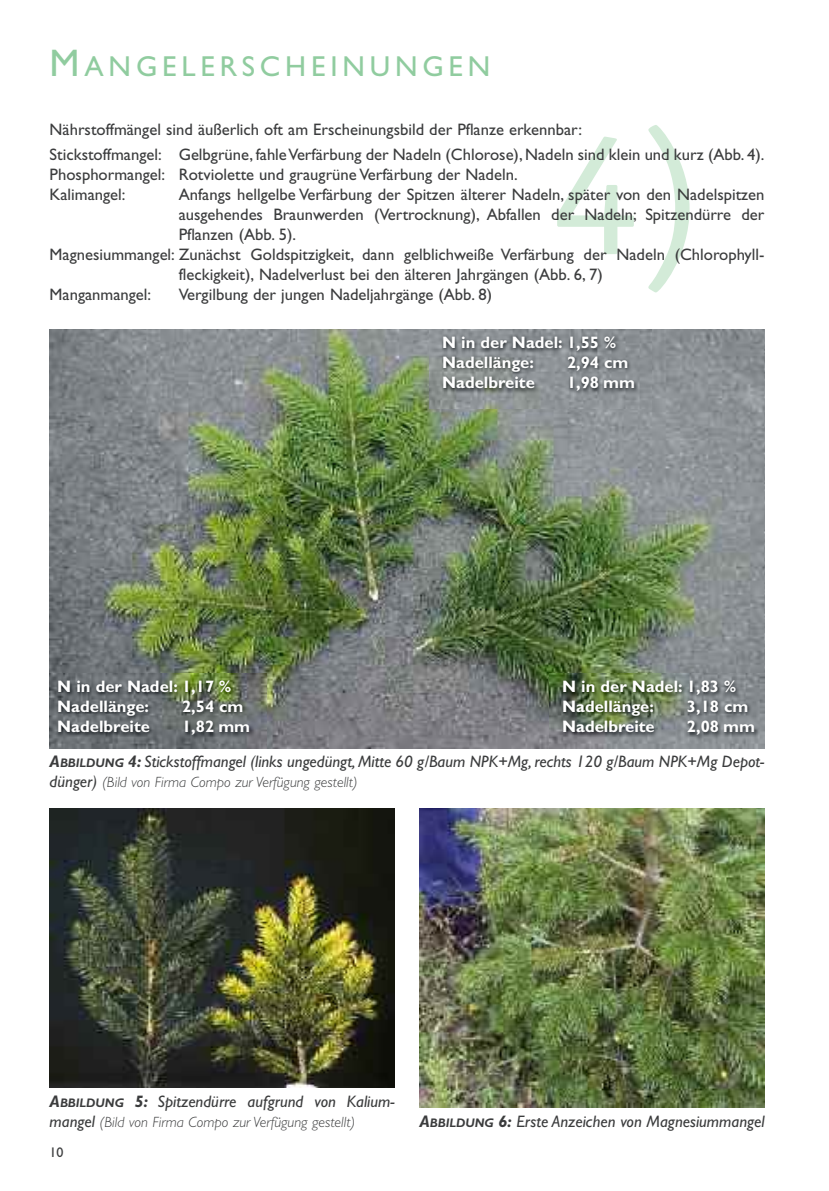
<style>
.page{position:relative;width:829px;height:1191px;background:#fff}
.page>*{position:absolute;margin:0;border:0;box-sizing:border-box;transform-origin:0 0}
.t1{font:28.88px "Gill Sans";letter-spacing:.165em;color:#90cc9f}
.t2{font:16.62px/24.8px "Gill Sans";color:#3b3c3d}
.t3{font:italic 16.62px "Gill Sans";color:#3b3c3d}
.t4{font:700 16.62px/19.9px "Gill Sans";color:#fff}
.t5{font:italic 300 14.88px "Gill Sans";color:#3b3c3d}
.t6{font:14px "Gill Sans";color:#3b3c3d}
.s1{font-size:38.5px}
.s2{font-weight:700}
.s3{font-weight:700;font-size:12.42px}
.s4{font-weight:400;font-size:16.62px}
</style>
<div class="page">
<svg style="left:557px;top:125px;width:132px;height:167px"></svg>
<img style="left:50px;top:329px;width:714px;height:419px">
<img style="left:50px;top:808px;width:344px;height:279px">
<img style="left:419px;top:808px;width:345px;height:299px">
<img style="left:429px;top:329px;width:222px;height:79px">
<img style="left:549px;top:673px;width:216px;height:76px">
<img style="left:49px;top:673px;width:218px;height:76px">
<h1 class="t1" style="left:50px;top:55px;width:442px"><span class="s1">M</span>ANGELERSCHEINUNGEN</h1>
<p class="t2" style="left:50px;top:119px;width:716px">Nährstoffmängel sind äußerlich oft am Erscheinungsbild der Pflanze erkennbar:<br>Stickstoffmangel: Gelbgrüne, fahleVerfärbung der Nadeln (Chlorose),Nadeln sind klein und kurz (Abb. 4).</p>
<p class="t2" style="left:50px;top:166px;width:469px;line-height:19.9px">Phosphormangel: Rotviolette und graugrüne Verfärbung der Nadeln.<br>Kalimangel:</p>
<p class="t2" style="left:179px;top:183px;width:587px">Anfangs hellgelbe Verfärbung der Spitzen älterer Nadeln, später von den Nadelspitzen</p>
<p class="t2" style="left:179px;top:203px;width:587px">ausgehendes Braunwerden (Vertrocknung), Abfallen der Nadeln; Spitzendürre der</p>
<p class="t2" style="left:179px;top:223px;width:119px">Pflanzen (Abb. 5).</p>
<p class="t2" style="left:50px;top:243px;width:716px">Magnesiummangel: Zunächst Goldspitzigkeit, dann gelblichweiße Verfärbung der Nadeln (Chlorophyll-</p>
<p class="t2" style="left:179px;top:263px;width:425px">fleckigkeit), Nadelverlust bei den älteren Jahrgängen (Abb. 6, 7)</p>
<p class="t2" style="left:50px;top:283px;width:103px">Manganmangel:</p>
<p class="t2" style="left:179px;top:283px;width:315px">Vergilbung der jungen Nadeljahrgänge (Abb. 8)</p>
<p class="t4" style="left:442px;top:334px;width:175px">N in der Nadel: 1,55 %<br>Nadellänge:</p>
<p class="t4" style="left:567px;top:354px;width:63px">2,94 cm</p>
<p class="t4" style="left:442px;top:374px;width:94px">Nadelbreite</p>
<p class="t4" style="left:567px;top:374px;width:70px">1,98 mm</p>
<p class="t4" style="left:57px;top:678px;width:175px">N in der Nadel: 1,17 %<br>Nadellänge:</p>
<p class="t4" style="left:182px;top:698px;width:63px">2,54 cm</p>
<p class="t4" style="left:562px;top:678px;width:175px">N in der Nadel: 1,83 %<br>Nadellänge:</p>
<p class="t4" style="left:687px;top:698px;width:63px">3,18 cm</p>
<p class="t4" style="left:57px;top:718px;width:94px">Nadelbreite</p>
<p class="t4" style="left:182px;top:718px;width:70px">1,82 mm</p>
<p class="t4" style="left:562px;top:718px;width:94px">Nadelbreite</p>
<p class="t4" style="left:687px;top:718px;width:70px">2,08 mm</p>
<p class="t3" style="left:50px;top:755px;width:716px"><span class="s2">A</span><span class="s3">BBILDUNG</span> <span class="s2">4:</span> Stickstoffmangel (links ungedüngt, Mitte 60 g/Baum NPK+Mg, rechts 120 g/Baum NPK+Mg Depot-</p>
<p class="t5" style="left:50px;top:776px;width:309px"><span class="s4">dünger)</span> (Bild von Firma Compo zur Verfügung gestellt)</p>
<p class="t3" style="left:50px;top:1095px;width:346px"><span class="s2">A</span><span class="s3">BBILDUNG</span> <span class="s2">5:</span> Spitzendürre aufgrund von Kalium-</p>
<p class="t5" style="left:50px;top:1116px;width:307px"><span class="s4">mangel</span> (Bild von Firma Compo zur Verfügung gestellt)</p>
<p class="t3" style="left:419px;top:1114px;width:346px"><span class="s2">A</span><span class="s3">BBILDUNG</span> <span class="s2">6:</span> Erste Anzeichen von Magnesiummangel</p>
<p class="t6" style="left:50px;top:1146px;width:15px">10</p>
</div>
